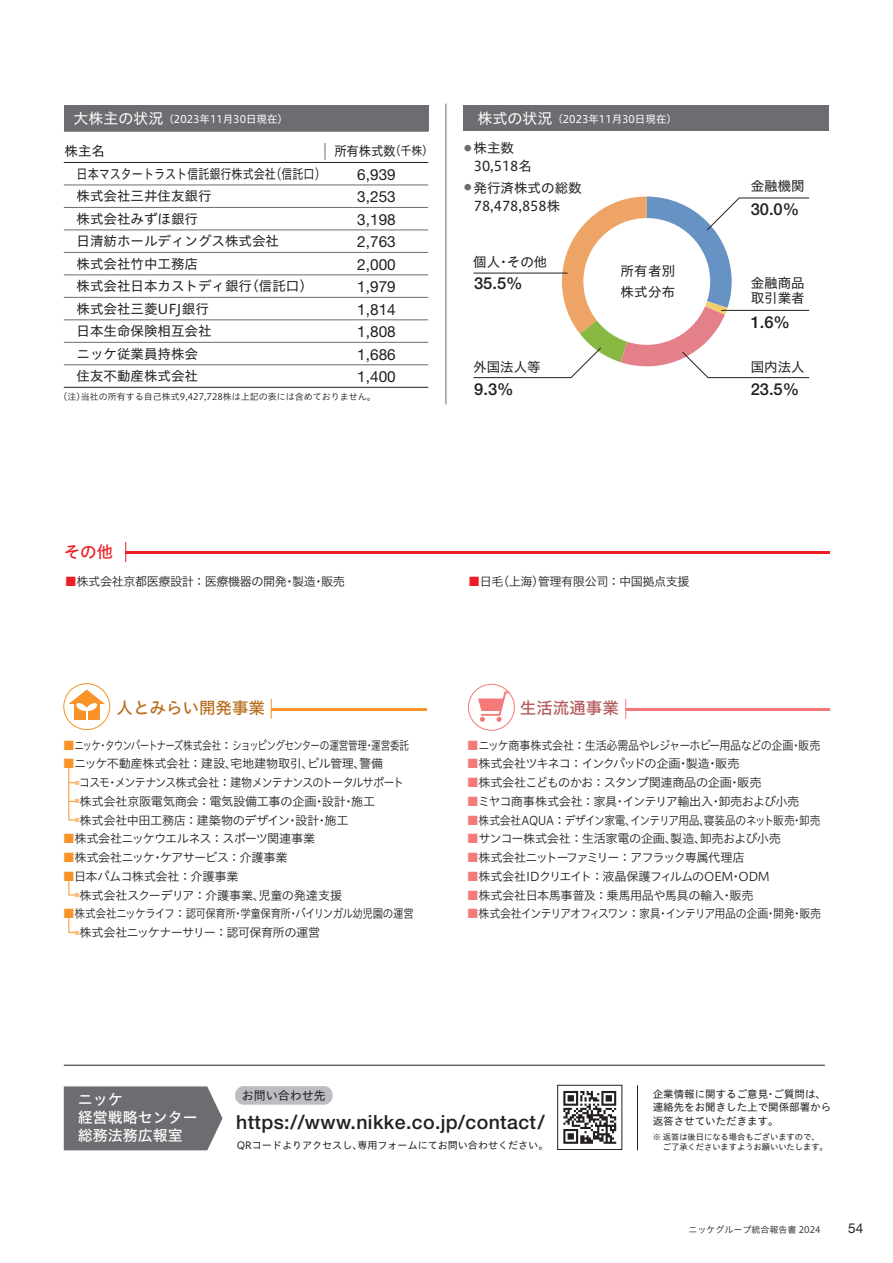
<style>
.page{position:relative;width:893px;height:1263px;background:#fff}
.page>*{position:absolute;margin:0;border:0;box-sizing:border-box;transform-origin:0 0}
.t1{font:500 19.5px "Helvetica Neue LT Std";letter-spacing:.02em;color:#231f20}
.t2{font:500 16.5px "Helvetica Neue LT Std";color:#231f20}
.t3{font:16.5px "Hiragino UD Sans Std W5";color:#b76d1a}
.t4{font:16.5px "Hiragino UD Sans Std W5";color:#b45959}
.t5{font:16.5px "Hiragino UD Sans Std W5";color:#ee1d23}
.t6{font:15.3px/22.5px "Helvetica Neue LT Std";color:#231f20;text-align:justify}
.t7{font:15px/18px "Hiragino UD Sans Std W5";color:#fff}
.t8{font:15px "Hiragino UD Sans Std W4";color:#fff}
.t9{font:13.5px/22.5px "Hiragino UD Sans Std W4";color:#231f20;scale:.82 1}
.t10{font:13.5px/18px "Hiragino UD Sans Std W4";color:#231f20}
.t11{font:13.5px "Hiragino UD Sans Std W4";color:#231f20;scale:.92 1}
.t12{font:13.5px/20.9px "Hiragino UD Sans Std W4";letter-spacing:.02em;color:#231f20}
.t13{font:13.5px "Helvetica Neue";color:#231f20}
.t14{font:12.15px "Hiragino UD Sans Std W3";letter-spacing:-.04em;color:#231f20}
.t15{font:12.15px "Hiragino UD Sans Std W3";letter-spacing:-.02em;color:#231f20}
.t16{font:12.15px "Hiragino UD Sans Std W3";letter-spacing:-.075em;color:#231f20;scale:.79 1}
.t17{font:12.15px "Hiragino UD Sans Std W3";letter-spacing:-.04em;color:#231f20;scale:.89 1}
.t18{font:12.15px "Hiragino UD Sans Std W3";letter-spacing:-.04em;color:#231f20;scale:.88 1}
.t19{font:12.15px "Hiragino UD Sans Std W3";letter-spacing:-.07em;color:#231f20;scale:.9 1}
.t20{font:12.15px "Hiragino UD Sans Std W3";letter-spacing:-.04em;color:#231f20;scale:.91 1}
.t21{font:12.15px "Hiragino UD Sans Std W3";letter-spacing:-.085em;color:#231f20;scale:.92 1}
.t22{font:12.15px "Hiragino UD Sans Std W3";letter-spacing:-.08em;color:#231f20}
.t23{font:12.15px "Hiragino UD Sans Std W3";letter-spacing:-.1em;color:#231f20}
.t24{font:12px "Hiragino UD Sans Std W4";color:#231f20}
.t25{font:10.5px/13.5px "Hiragino UD Sans Std W4";color:#231f20}
.t26{font:10.5px "Hiragino UD Sans Std W4";color:#fff}
.t27{font:10.05px "Hiragino UD Sans Std W4";color:#231f20}
.t28{font:9px "Hiragino UD Sans Std W3";color:#231f20}
.t29{font:8.25px/10.5px "Hiragino UD Sans Std W4";color:#231f20}
.s1{font-size:15px}
.s2{font-size:12px}
.s3{color:#ee1d23}
.s4{color:#f79328}
.s5{color:#f37a78}
</style>
<div class="page">
<svg style="left:68px;top:877px;width:10px;height:18px"></svg>
<svg style="left:68px;top:914px;width:10px;height:19px"></svg>
<svg style="left:68px;top:763px;width:10px;height:57px"></svg>
<div style="left:64px;top:1086px;width:158px;height:64px;background:#6c6d70"></div>
<div style="left:64px;top:105px;width:364px;height:26px;background:#6c6d70"></div>
<div style="left:463px;top:105px;width:366px;height:26px;background:#6c6d70"></div>
<div style="left:235px;top:1086px;width:98px;height:19px;background:#bcbdc0;border-radius:9px"></div>
<hr style="left:637px;top:1085px;width:1px;height:65px;background:#231f20">
<hr style="left:64px;top:387px;width:364px;height:1px;background:#231f20">
<hr style="left:64px;top:162px;width:364px;height:1px;background:#231f20">
<hr style="left:64px;top:365px;width:364px;height:1px;background:#6c6d70">
<hr style="left:64px;top:342px;width:364px;height:1px;background:#6c6d70">
<hr style="left:64px;top:320px;width:364px;height:1px;background:#6c6d70">
<hr style="left:64px;top:297px;width:364px;height:1px;background:#6c6d70">
<hr style="left:64px;top:275px;width:364px;height:1px;background:#6c6d70">
<hr style="left:64px;top:252px;width:364px;height:1px;background:#6c6d70">
<hr style="left:64px;top:230px;width:364px;height:1px;background:#6c6d70">
<hr style="left:64px;top:207px;width:364px;height:1px;background:#6c6d70">
<hr style="left:64px;top:185px;width:364px;height:1px;background:#6c6d70">
<svg style="left:325px;top:143px;width:1px;height:17px"></svg>
<hr style="left:446px;top:104px;width:1px;height:300px;background:#6c6d70">
<hr style="left:126px;top:551px;width:704px;height:3px;background:#ee1d23">
<svg style="left:125px;top:542px;width:1px;height:20px"></svg>
<hr style="left:271px;top:708px;width:155px;height:2px;background:#f79328">
<svg style="left:271px;top:699px;width:1px;height:20px"></svg>
<hr style="left:626px;top:708px;width:204px;height:2px;background:#f37a78">
<svg style="left:625px;top:699px;width:1px;height:20px"></svg>
<div style="left:557px;top:1085px;width:65px;height:65px;background:#fff;border:1px solid #231f20"></div>
<svg style="left:563px;top:1091px;width:53px;height:53px"></svg>
<hr style="left:64px;top:1065px;width:761px;height:1px;background:#231f20">
<svg style="left:473px;top:197px;width:337px;height:181px"></svg>
<div style="left:63px;top:683px;width:47px;height:47px;border:1px solid #f79328;border-radius:50%"></div>
<svg style="left:68px;top:690px;width:37px;height:32px"></svg>
<div style="left:468px;top:684px;width:47px;height:47px;border:1px solid #f37a78;border-radius:50%"></div>
<svg style="left:477px;top:690px;width:33px;height:32px"></svg>
<p class="t26" style="left:74px;top:111px;width:211px"><span class="s1">大株主の状況</span> (2023年11月30日現在)</p>
<p class="t8" style="left:477px;top:107px;width:76px">株式の状況</p>
<p class="t26" style="left:558px;top:111px;width:116px">(2023年11月30日現在)</p>
<p class="t10" style="left:65px;top:141px;width:42px">株主名</p>
<p class="t11" style="left:334px;top:140px;width:109px">所有株式数<span class="s2">（千株）</span></p>
<p class="t6" style="left:357px;top:163px;width:40px">6,939<br>3,253<br>3,198<br>2,763<br>2,000<br>1,979<br>1,814<br>1,808<br>1,686<br>1,400</p>
<p class="t9" style="left:77px;top:162px;width:305px">日本マスタートラスト信託銀行株式会社（信託口）株式会社三井住友銀行<br>株式会社みずほ銀行<br>日清紡ホールディングス株式会社<br>株式会社竹中工務店<br>株式会社日本カストディ銀行（信託口）株式会社三菱UFJ銀行<br>日本生命保険相互会社<br>ニッケ従業員持株会<br>住友不動産株式会社</p>
<p class="t28" style="left:63px;top:390px;width:315px">(注)当社の所有する自己株式9,427,728株は上記の表には含めておりません。</p>
<p class="t10" style="left:474px;top:138px;width:60px;text-indent:-10px"><sup>●</sup> 株主数<br>30,518名</p>
<p class="t10" style="left:464px;top:178px;width:119px"><sup>●</sup> 発行済株式の総数</p>
<p class="t10" style="left:751px;top:177px;width:55px">金融機関</p>
<p class="t10" style="left:474px;top:196px;width:88px">78,478,858株</p>
<h2 class="t2" style="left:751px;top:199px;width:50px">30.0%</h2>
<p class="t10" style="left:473px;top:252px;width:76px">個人・その他</p>
<h2 class="t2" style="left:474px;top:274px;width:50px">35.5%</h2>
<p class="t10" style="left:473px;top:357px;width:69px">外国法人等</p>
<h2 class="t2" style="left:474px;top:380px;width:41px">9.3%</h2>
<p class="t12" style="left:620px;top:260px;width:56px">所有者別株式分布</p>
<p class="t10" style="left:751px;top:275px;width:55px;line-height:14.9px">金融商品取引業者</p>
<h2 class="t2" style="left:751px;top:313px;width:41px">1.6%</h2>
<p class="t10" style="left:751px;top:357px;width:55px">国内法人</p>
<h2 class="t2" style="left:751px;top:380px;width:50px">23.5%</h2>
<h2 class="t5" style="left:64px;top:539px;width:51px">その他</h2>
<p class="t14" style="left:65px;top:572px;width:282px"><span class="s3">■</span>株式会社京都医療設計：医療機器の開発・製造・販売</p>
<p class="t14" style="left:468px;top:572px;width:223px"><span class="s3">■</span>日毛（上海）管理有限公司：中国拠点支援</p>
<h2 class="t3" style="left:117px;top:695px;width:150px">人とみらい開発事業</h2>
<h2 class="t4" style="left:520px;top:695px;width:100px">生活流通事業</h2>
<p class="t16" style="left:63px;top:736px;width:440px"><span class="s4">■</span>ニッケ・タウンパートナーズ株式会社 ： ショッピングセンターの運営管理・運営委託</p>
<p class="t14" style="left:63px;top:755px;width:322px"><span class="s4">■</span>ニッケ不動産株式会社 ： 建設、宅地建物取引、ビル管理、警備</p>
<p class="t21" style="left:74px;top:773px;width:360px"><sup>■</sup>コスモ・メンテナンス株式会社 ： 建物メンテナンスのトータルサポート</p>
<p class="t15" style="left:74px;top:792px;width:302px"><sup>■</sup>株式会社京阪電気商会 ： 電気設備工事の企画・設計・施工</p>
<p class="t14" style="left:74px;top:811px;width:276px"><sup>■</sup>株式会社中田工務店 ： 建築物のデザイン・設計・施工</p>
<p class="t14" style="left:63px;top:830px;width:254px"><span class="s4">■</span>株式会社ニッケウエルネス ： スポーツ関連事業</p>
<p class="t14" style="left:63px;top:848px;width:226px"><span class="s4">■</span>株式会社ニッケ・ケアサービス ： 介護事業</p>
<p class="t14" style="left:63px;top:867px;width:177px"><span class="s4">■</span>日本パムコ株式会社 ： 介護事業</p>
<p class="t15" style="left:74px;top:886px;width:269px"><sup>■</sup>株式会社スクーデリア ： 介護事業、児童の発達支援</p>
<p class="t18" style="left:63px;top:905px;width:400px"><span class="s4">■</span>株式会社ニッケライフ ： 認可保育所・学童保育所・バイリンガル幼児園の運営</p>
<p class="t14" style="left:74px;top:923px;width:247px"><sup>■</sup>株式会社ニッケナーサリー ： 認可保育所の運営</p>
<p class="t20" style="left:467px;top:736px;width:390px"><span class="s5">■</span>ニッケ商事株式会社 ： 生活必需品やレジャーホビー用品などの企画・販売</p>
<p class="t22" style="left:467px;top:755px;width:274px"><span class="s5">■</span>株式会社ツキネコ ： インクパッドの企画・製造・販売</p>
<p class="t14" style="left:467px;top:773px;width:296px"><span class="s5">■</span>株式会社こどものかお ： スタンプ関連商品の企画・販売</p>
<p class="t14" style="left:467px;top:792px;width:334px"><span class="s5">■</span>ミヤコ商事株式会社 ： 家具・インテリア輸出入・卸売および小売</p>
<p class="t17" style="left:467px;top:811px;width:399px"><span class="s5">■</span>株式会社AQUA ： デザイン家電、インテリア用品、寝装品のネット販売・卸売</p>
<p class="t14" style="left:467px;top:830px;width:316px"><span class="s5">■</span>サンコー株式会社 ： 生活家電の企画、製造、卸売および小売</p>
<p class="t23" style="left:467px;top:848px;width:279px"><span class="s5">■</span>株式会社ニットーファミリー ： アフラック専属代理店</p>
<p class="t14" style="left:467px;top:867px;width:305px"><span class="s5">■</span>株式会社IDクリエイト ： 液晶保護フィルムのOEM・ODM</p>
<p class="t14" style="left:467px;top:886px;width:288px"><span class="s5">■</span>株式会社日本馬事普及 ： 乗馬用品や馬具の輸入・販売</p>
<p class="t19" style="left:467px;top:905px;width:395px"><span class="s5">■</span>株式会社インテリアオフィスワン ： 家具・インテリア用品の企画・開発・販売</p>
<p class="t7" style="left:78px;top:1089px;width:121px">ニッケ<br>経営戦略センター総務法務広報室</p>
<p class="t24" style="left:242px;top:1086px;width:85px">お問い合わせ先</p>
<p class="t25" style="left:653px;top:1086px;width:180px">企業情報に関するご意見・ご質問は、連絡先をお聞きした上で関係部署から返答させていただきます。</p>
<h1 class="t1" style="left:236px;top:1110px;width:310px">https://www.nikke.co.jp/contact/</h1>
<p class="t27" style="left:237px;top:1138px;width:313px">QRコードよりアクセスし、専用フォームにてお問い合わせください。</p>
<p class="t29" style="left:663px;top:1131px;width:166px;text-indent:-10px">※ 返答は後日になる場合もございますので、ご了承くださいますようお願いいたします。</p>
<p class="t28" style="left:688px;top:1223px;width:134px">ニッケグループ統合報告書 2024</p>
<p class="t13" style="left:848px;top:1219px;width:17px">54</p>
</div>
